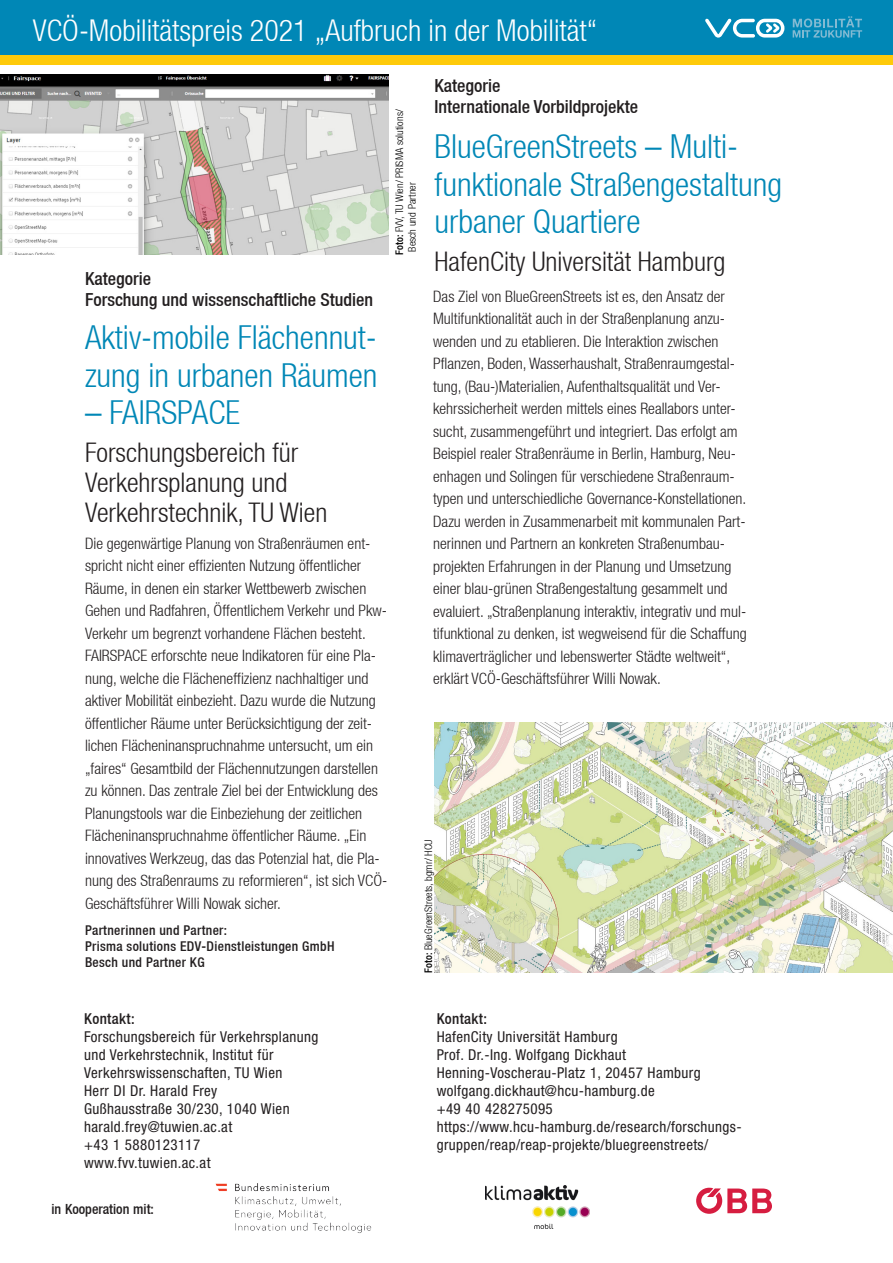
<style>
.page{position:relative;width:893px;height:1263px;background:#fff}
.page>*{position:absolute;margin:0;border:0;box-sizing:border-box;transform-origin:0 0}
.t1{font:300 condensed 36px "Helvetica Neue LT";color:#fff}
.t2{font:300 condensed 33px/37.5px "Helvetica Neue LT";color:#0087b6}
.t3{font:300 condensed 30px "Helvetica Neue LT";color:#fff}
.t4{font:300 condensed 27px "Helvetica Neue LT";color:#231f20}
.t5{font:500 condensed 18px "Helvetica Neue LT";color:#231f20}
.Mappe_Lauf_2016{font:300 condensed 15.75px/22.5px "Helvetica Neue LT";color:#231f20}
.Kontakt_2016{font:condensed 15px/18px "Helvetica Neue LT Std";letter-spacing:.025em;color:#231f20}
.Einreicher_text{font:500 condensed 15px "Helvetica Neue LT";letter-spacing:.025em;color:#231f20}
.t6{font:500 condensed 13.95px "Helvetica Neue LT";color:#231f20}
.t7{font:500 condensed 13.5px "Helvetica Neue LT";letter-spacing:.025em;color:#231f20}
.t8{font:300 condensed 10.5px "Helvetica Neue LT";color:#000}
.s1{font-weight:500}
</style>
<div class="page">
<div style="left:0;top:0;width:893px;height:55px;background:#0087b6"></div>
<svg style="left:705px;top:18px;width:79px;height:20px"></svg>
<svg style="left:793px;top:16px;width:69px;height:22px"></svg>
<img style="left:435px;top:722px;width:458px;height:251px">
<img style="left:0;top:75px;width:388px;height:179px">
<div style="left:0;top:55px;width:893px;height:10px;background:#feca0a"></div>
<svg style="left:696px;top:1188px;width:76px;height:26px"></svg>
<img style="left:215px;top:1183px;width:157px;height:50px">
<img style="left:486px;top:1185px;width:103px;height:43px">
<p class="t3" style="left:33px;top:13px;width:566px">VCÖ-Mobilitätspreis 2021 „Aufbruch in der Mobilität“</p>
<p class="t1" style="left:255px;top:18px;width:331px">VCÖ-Mobilitätspreis 2015</p>
<p class="t5" style="left:85px;top:268px;width:68px">Kategorie</p>
<p class="t5" style="left:85px;top:289px;width:290px">Forschung und wissenschaftliche Studien</p>
<p class="t2" style="left:85px;top:319px;width:294px">Aktiv-mobile Flächennut&shy;zung in urbanen Räumen</p>
<p class="t2" style="left:85px;top:394px;width:157px">– FAIRSPACE</p>
<p class="t4" style="left:85px;top:437px;width:215px">Forschungsbereich für</p>
<p class="t4" style="left:85px;top:467px;width:204px">Verkehrsplanung und</p>
<p class="t4" style="left:85px;top:497px;width:244px">Verkehrstechnik, TU Wien</p>
<p class="Mappe_Lauf_2016" style="left:85px;top:532px;width:304px">Die gegenwärtige Planung von Straßenräumen ent&shy;spricht nicht einer effizienten Nutzung öffentlicher Räume, in denen ein starker Wettbewerb zwischen Gehen und Radfahren, Öffentlichem Verkehr und Pkw-Verkehr um begrenzt vorhandene Flächen besteht.<br>FAIRSPACE erforschte neue Indikatoren für eine Pla&shy;nung, welche die Flächeneffizienz nachhaltiger und aktiver Mobilität einbezieht. Dazu wurde die Nutzung öffentlicher Räume unter Berücksichtigung der zeit&shy;lichen Flächeninanspruchnahme untersucht, um ein „faires“ Gesamtbild der Flächennutzungen darstellen zu können. Das zentrale Ziel bei der Entwicklung des Planungstools war die Einbeziehung der zeitlichen Flächeninanspruchnahme öffentlicher Räume. „Ein innovatives Werkzeug, das das Potenzial hat, die Pla&shy;nung des Straßenraums zu reformieren“, ist sich VCÖ-Geschäftsführer Willi Nowak sicher.</p>
<p class="t7" style="left:85px;top:922px;width:144px">Partnerinnen und Partner:</p>
<p class="t7" style="left:85px;top:938px;width:251px">Prisma solutions EDV-Dienstleistungen GmbH</p>
<p class="t7" style="left:85px;top:954px;width:121px">Besch und Partner KG</p>
<p class="t8" style="left:394px;top:254px;width:147px;rotate:-90deg"><span class="s1">Foto:</span> FVV, TU Wien/ PRISMA solutions/</p>
<p class="t8" style="left:406px;top:252px;width:71px;rotate:-90deg">Besch und Partner</p>
<p class="t5" style="left:435px;top:75px;width:68px">Kategorie</p>
<p class="t5" style="left:435px;top:96px;width:205px">Internationale Vorbildprojekte</p>
<p class="t2" style="left:435px;top:127px;width:349px">BlueGreenStreets – Multi&shy;funktionale Straßengestaltung urbaner Quartiere</p>
<p class="t4" style="left:435px;top:246px;width:292px">HafenCity Universität Hamburg</p>
<p class="Mappe_Lauf_2016" style="left:433px;top:285px;width:315px">Das Ziel von BlueGreenStreets ist es, den Ansatz der Multifunktionalität auch in der Straßenplanung anzu&shy;wenden und zu etablieren. Die Interaktion zwischen Pflanzen, Boden, Wasserhaushalt, Straßenraumgestal&shy;tung, (Bau-)Materialien, Aufenthaltsqualität und Ver&shy;kehrssicherheit werden mittels eines Reallabors unter&shy;sucht, zusammengeführt und integriert. Das erfolgt am Beispiel realer Straßenräume in Berlin, Hamburg, Neu&shy;enhagen und Solingen für verschiedene Straßenraum&shy;typen und unterschiedliche Governance-Konstellationen.<br>Dazu werden in Zusammenarbeit mit kommunalen Part&shy;nerinnen und Partnern an konkreten Straßenumbau&shy;projekten Erfahrungen in der Planung und Umsetzung einer blau-grünen Straßengestaltung gesammelt und evaluiert. „Straßenplanung interaktiv, integrativ und mul&shy;tifunktional zu denken, ist wegweisend für die Schaffung klimaverträglicher und lebenswerter Städte weltweit“, erklärt VCÖ-Geschäftsführer Willi Nowak.</p>
<p class="t8" style="left:422px;top:973px;width:135px;rotate:-90deg"><span class="s1">Foto:</span> BlueGreenStreets, bgmr/ HCU</p>
<p class="Einreicher_text" style="left:84px;top:1009px;width:52px">Kontakt:</p>
<p class="Kontakt_2016" style="left:84px;top:1027px;width:236px">Forschungsbereich für Verkehrsplanung und Verkehrstechnik, Institut für<br>Verkehrswissenschaften, TU Wien</p>
<p class="Kontakt_2016" style="left:84px;top:1081px;width:135px">Herr DI Dr. Harald Frey</p>
<p class="Kontakt_2016" style="left:84px;top:1099px;width:207px">Gußhausstraße 30/230, 1040 Wien</p>
<p class="Kontakt_2016" style="left:84px;top:1117px;width:150px">harald.frey@tuwien.ac.at</p>
<p class="Kontakt_2016" style="left:84px;top:1135px;width:118px">+43 1 5880123117</p>
<p class="Kontakt_2016" style="left:84px;top:1153px;width:128px">www.fvv.tuwien.ac.at</p>
<p class="t6" style="left:52px;top:1201px;width:104px">in Kooperation mit:</p>
<p class="Einreicher_text" style="left:437px;top:1009px;width:52px">Kontakt:</p>
<p class="Kontakt_2016" style="left:437px;top:1027px;width:182px">HafenCity Universität Hamburg</p>
<p class="Kontakt_2016" style="left:437px;top:1045px;width:191px">Prof. Dr.-Ing. Wolfgang Dickhaut</p>
<p class="Kontakt_2016" style="left:437px;top:1063px;width:265px">Henning-Voscherau-Platz 1, 20457 Hamburg</p>
<p class="Kontakt_2016" style="left:437px;top:1081px;width:220px">wolfgang.dickhaut@hcu-hamburg.de</p>
<p class="Kontakt_2016" style="left:437px;top:1099px;width:118px">+49 40 428275095</p>
<p class="Kontakt_2016" style="left:437px;top:1117px;width:306px">https://www.hcu-hamburg.de/research/forschungs&shy;gruppen/reap/reap-projekte/bluegreenstreets/</p>
</div>
